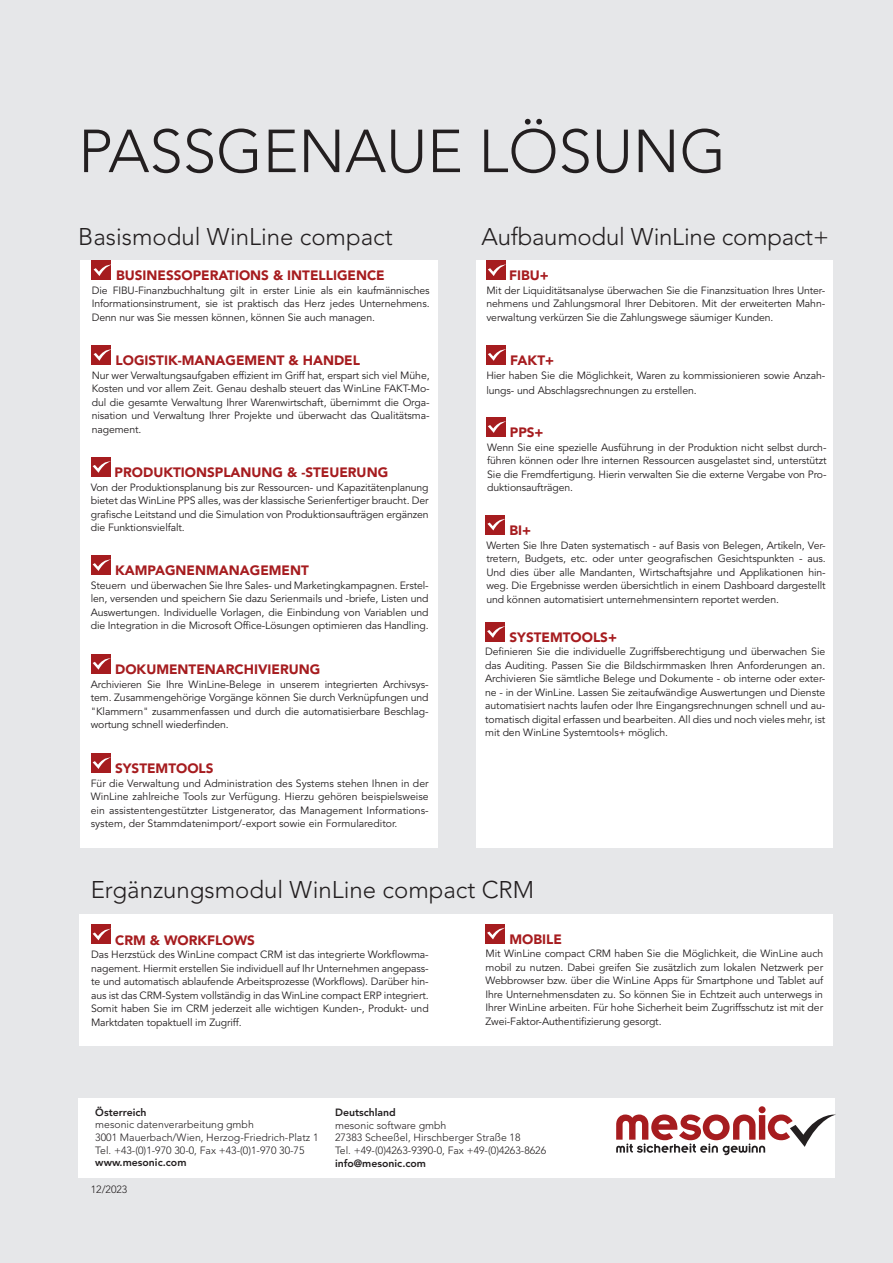
<style>
.page{position:relative;width:893px;height:1263px;background:#e6e7e9}
.page>*{position:absolute;margin:0;border:0;box-sizing:border-box;transform-origin:0 0}
.t1{font:300 60px "Avenir LT Pro";color:#231f20}
.t2{font:300 24px "Avenir LT Pro";color:#231f20}
.t3{font:900 13.5px "Avenir LT Pro";color:#a61c1f}
.t4{font:10.5px/13.5px "Avenir LT Pro";letter-spacing:-.01em;color:#231f20;text-align:justify}
.t5{font:300 10.5px/12.6px "Avenir LT Pro";color:#231f20}
.t6{font:800 10.5px "Avenir LT Pro";color:#231f20}
</style>
<div class="page">
<div style="left:78px;top:1098px;width:757px;height:80px;background:#fff"></div>
<svg style="left:616px;top:1106px;width:220px;height:49px"></svg>
<div style="left:80px;top:260px;width:357px;height:588px;background:#fff"></div>
<div style="left:92px;top:260px;width:19px;height:20px;background:#a61c1f"></div>
<svg style="left:94px;top:264px;width:17px;height:12px"></svg>
<div style="left:92px;top:345px;width:19px;height:20px;background:#a61c1f"></div>
<svg style="left:94px;top:349px;width:17px;height:12px"></svg>
<div style="left:91px;top:457px;width:19px;height:20px;background:#a61c1f"></div>
<svg style="left:93px;top:460px;width:18px;height:13px"></svg>
<div style="left:91px;top:555px;width:19px;height:20px;background:#a61c1f"></div>
<svg style="left:93px;top:558px;width:18px;height:13px"></svg>
<div style="left:91px;top:654px;width:19px;height:20px;background:#a61c1f"></div>
<svg style="left:93px;top:657px;width:18px;height:13px"></svg>
<div style="left:91px;top:753px;width:19px;height:20px;background:#a61c1f"></div>
<svg style="left:93px;top:756px;width:18px;height:13px"></svg>
<div style="left:477px;top:260px;width:356px;height:588px;background:#fff"></div>
<div style="left:486px;top:260px;width:20px;height:20px;background:#a61c1f"></div>
<svg style="left:488px;top:264px;width:18px;height:12px"></svg>
<div style="left:486px;top:345px;width:20px;height:20px;background:#a61c1f"></div>
<svg style="left:488px;top:349px;width:18px;height:12px"></svg>
<div style="left:486px;top:417px;width:20px;height:20px;background:#a61c1f"></div>
<svg style="left:488px;top:421px;width:18px;height:12px"></svg>
<div style="left:485px;top:622px;width:20px;height:20px;background:#a61c1f"></div>
<svg style="left:487px;top:626px;width:18px;height:12px"></svg>
<div style="left:486px;top:515px;width:19px;height:19px;background:#a61c1f"></div>
<svg style="left:487px;top:518px;width:18px;height:12px"></svg>
<div style="left:79px;top:914px;width:754px;height:132px;background:#fff"></div>
<div style="left:91px;top:925px;width:19px;height:19px;background:#a61c1f"></div>
<svg style="left:93px;top:928px;width:18px;height:12px"></svg>
<div style="left:485px;top:924px;width:20px;height:19px;background:#a61c1f"></div>
<svg style="left:487px;top:927px;width:18px;height:12px"></svg>
<p class="t1" style="left:78px;top:116px;width:649px">PASSGENAUE LÖSUNG</p>
<p class="t2" style="left:78px;top:222px;width:316px">Basismodul WinLine compact</p>
<p class="t2" style="left:481px;top:223px;width:349px">Aufbaumodul WinLine compact+</p>
<p class="t3" style="left:116px;top:267px;width:270px">BUSINESSOPERATIONS &amp; INTELLIGENCE</p>
<p class="t4" style="left:92px;top:284px;width:339px">Die FIBU-Finanzbuchhaltung gilt in erster Linie als ein kaufmännisches Informationsinstrument, sie ist praktisch das Herz jedes Unternehmens.<br>Denn nur was Sie messen können, können Sie auch managen.</p>
<p class="t3" style="left:116px;top:352px;width:246px">LOGISTIK-MANAGEMENT &amp; HANDEL</p>
<p class="t4" style="left:92px;top:368px;width:339px">Nur wer Verwaltungsaufgaben effizient im Griff hat, erspart sich viel Mühe, Kosten und vor allem Zeit. Genau deshalb steuert das WinLine FAKT-Mo&shy;dul die gesamte Verwaltung Ihrer Warenwirtschaft, übernimmt die Orga&shy;nisation und Verwaltung Ihrer Projekte und überwacht das Qualitätsma&shy;nagement.</p>
<p class="t3" style="left:115px;top:464px;width:275px">PRODUKTIONSPLANUNG &amp; -STEUERUNG</p>
<p class="t4" style="left:91px;top:480px;width:339px">Von der Produktionsplanung bis zur Ressourcen- und Kapazitätenplanung bietet das WinLine PPS alles, was der klassische Serienfertiger braucht. Der grafische Leitstand und die Simulation von Produktionsaufträgen ergänzen die Funktionsvielfalt.</p>
<p class="t3" style="left:115px;top:562px;width:195px">KAMPAGNENMANAGEMENT</p>
<p class="t4" style="left:91px;top:579px;width:339px">Steuern und überwachen Sie Ihre Sales- und Marketingkampagnen. Erstel&shy;len, versenden und speichern Sie dazu Serienmails und -briefe, Listen und Auswertungen. Individuelle Vorlagen, die Einbindung von Variablen und die Integration in die Microsoft Office-Lösungen optimieren das Handling.</p>
<p class="t3" style="left:115px;top:661px;width:207px">DOKUMENTENARCHIVIERUNG</p>
<p class="t4" style="left:91px;top:677px;width:339px">Archivieren Sie Ihre WinLine-Belege in unserem integrierten Archivsys&shy;tem. Zusammengehörige Vorgänge können Sie durch Verknüpfungen und "Klammern" zusammenfassen und durch die automatisierbare Beschlag&shy;wortung schnell wiederfinden.</p>
<p class="t3" style="left:115px;top:760px;width:100px">SYSTEMTOOLS</p>
<p class="t4" style="left:91px;top:777px;width:339px">Für die Verwaltung und Administration des Systems stehen Ihnen in der WinLine zahlreiche Tools zur Verfügung. Hierzu gehören beispielsweise ein assistentengestützter Listgenerator, das Management Informations&shy;system, der Stammdatenimport/-export sowie ein Formulareditor.</p>
<p class="t3" style="left:509px;top:267px;width:41px">FIBU+</p>
<p class="t4" style="left:486px;top:284px;width:340px">Mit der Liquiditätsanalyse überwachen Sie die Finanzsituation Ihres Unter&shy;nehmens und Zahlungsmoral Ihrer Debitoren. Mit der erweiterten Mahn&shy;verwaltung verkürzen Sie die Zahlungswege säumiger Kunden.</p>
<p class="t3" style="left:510px;top:352px;width:45px">FAKT+</p>
<p class="t4" style="left:486px;top:368px;width:340px;line-height:15px">Hier haben Sie die Möglichkeit, Waren zu kommissionieren sowie Anzah&shy;lungs- und Abschlagsrechnungen zu erstellen.</p>
<p class="t3" style="left:510px;top:424px;width:35px">PPS+</p>
<p class="t4" style="left:487px;top:441px;width:341px">Wenn Sie eine spezielle Ausführung in der Produktion nicht selbst durch&shy;führen können oder Ihre internen Ressourcen ausgelastet sind, unterstützt Sie die Fremdfertigung. Hierin verwalten Sie die externe Vergabe von Pro&shy;duktionsaufträgen.</p>
<p class="t3" style="left:509px;top:522px;width:23px">BI+</p>
<p class="t4" style="left:486px;top:539px;width:341px">Werten Sie Ihre Daten systematisch - auf Basis von Belegen, Artikeln, Ver&shy;tretern, Budgets, etc. oder unter geografischen Gesichtspunkten - aus.<br>Und dies über alle Mandanten, Wirtschaftsjahre und Applikationen hin&shy;weg. Die Ergebnisse werden übersichtlich in einem Dashboard dargestellt und können automatisiert unternehmensintern reportet werden.</p>
<p class="t3" style="left:510px;top:629px;width:109px">SYSTEMTOOLS+</p>
<p class="t4" style="left:485px;top:645px;width:342px">Definieren Sie die individuelle Zugriffsberechtigung und überwachen Sie das Auditing. Passen Sie die Bildschirmmasken Ihren Anforderungen an.<br>Archivieren Sie sämtliche Belege und Dokumente - ob interne oder exter&shy;ne - in der WinLine. Lassen Sie zeitaufwändige Auswertungen und Dienste automatisiert nachts laufen oder Ihre Eingangsrechnungen schnell und au&shy;tomatisch digital erfassen und bearbeiten. All dies und noch vieles mehr, ist mit den WinLine Systemtools+ möglich.</p>
<p class="t2" style="left:91px;top:875px;width:445px">Ergänzungsmodul WinLine compact CRM</p>
<p class="t3" style="left:115px;top:932px;width:141px">CRM &amp; WORKFLOWS</p>
<p class="t4" style="left:91px;top:948px;width:339px">Das Herzstück des WinLine compact CRM ist das integrierte Workflowma&shy;nagement. Hiermit erstellen Sie individuell auf Ihr Unternehmen angepass&shy;te und automatisch ablaufende Arbeitsprozesse (Workflows). Darüber hin&shy;aus ist das CRM-System vollständig in das WinLine compact ERP integriert.</p>
<p class="t4" style="left:91px;top:1002px;width:339px">Somit haben Sie im CRM jederzeit alle wichtigen Kunden-, Produkt- und<br>Marktdaten topaktuell im Zugriff.</p>
<p class="t3" style="left:510px;top:931px;width:54px">MOBILE</p>
<p class="t4" style="left:485px;top:947px;width:339px">Mit WinLine compact CRM haben Sie die Möglichkeit, die WinLine auch mobil zu nutzen. Dabei greifen Sie zusätzlich zum lokalen Netzwerk per Webbrowser bzw. über die WinLine Apps für Smartphone und Tablet auf Ihre Unternehmensdaten zu. So können Sie in Echtzeit auch unterwegs in Ihrer WinLine arbeiten. Für hohe Sicherheit beim Zugriffsschutz ist mit der Zwei-Faktor-Authentifizierung gesorgt.</p>
<p class="t6" style="left:95px;top:1106px;width:53px">Österreich</p>
<p class="t5" style="left:95px;top:1118px;width:225px">mesonic datenverarbeitung gmbh<br>3001 Mauerbach/Wien, Herzog-Friedrich-Platz 1<br>Tel. +43-(0)1-970 30-0, Fax +43-(0)1-970 30-75</p>
<p class="t6" style="left:95px;top:1156px;width:93px">www.mesonic.com</p>
<p class="t5" style="left:91px;top:1183px;width:38px">12/2023</p>
<p class="t6" style="left:335px;top:1106px;width:62px">Deutschland</p>
<p class="t5" style="left:335px;top:1118px;width:213px">mesonic software gmbh<br>27383 Scheeßel, Hirschberger Straße 18<br>Tel. +49-(0)4263-9390-0, Fax +49-(0)4263-8626</p>
<p class="t6" style="left:335px;top:1157px;width:93px">info@mesonic.com</p>
</div>
